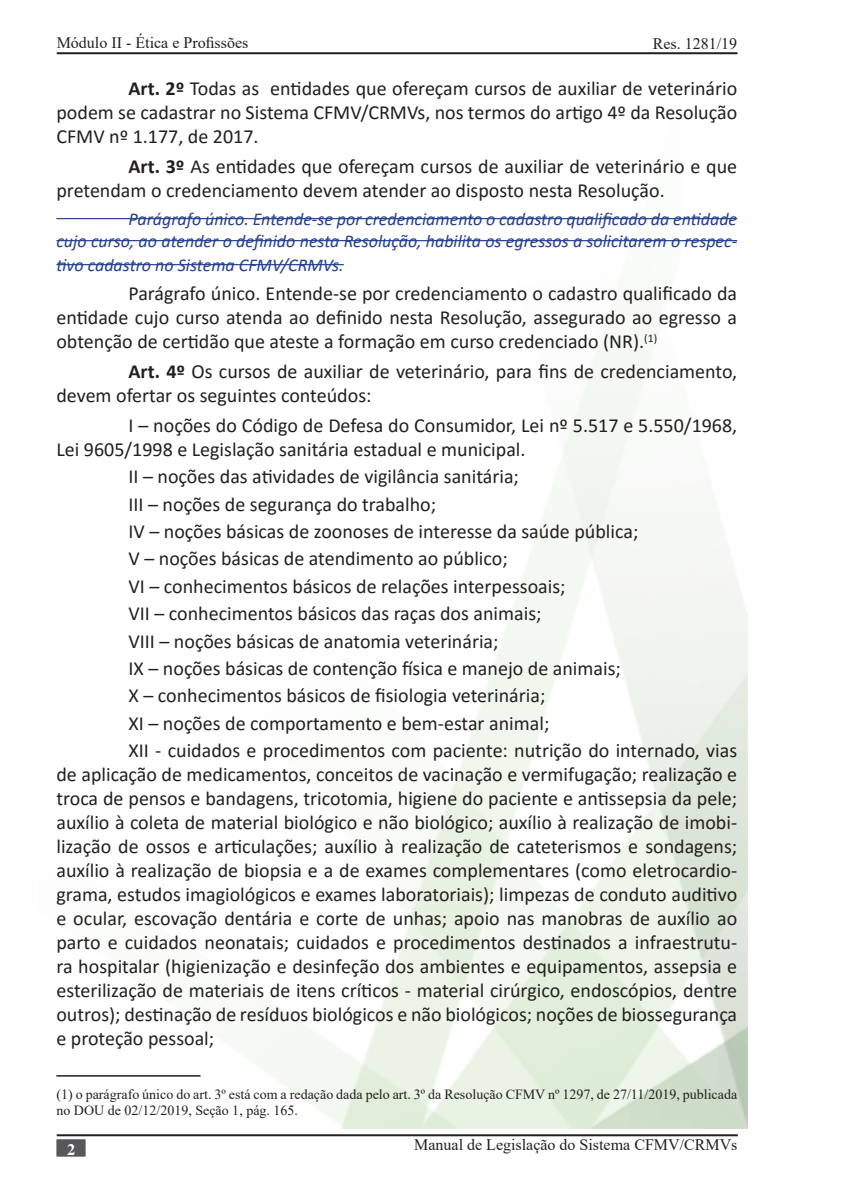
<style>
.page{position:relative;width:851px;height:1191px;background:#fff}
.page>*{position:absolute;margin:0;border:0;box-sizing:border-box;transform-origin:0 0}
.t1{font:20px/24px "Calibri";color:#231f20;text-align:justify}
.t2{font:italic 18px/22px "Calibri";color:#253f8e;text-align:right}
.t3{font:16px "Times New Roman";color:#231f20}
.t4{font:700 16px "Times";color:#fff}
.t5{font:14px/16.8px "Times New Roman";color:#231f20}
.s1{font-weight:700}
</style>
<div class="page">
<hr style="left:57px;top:1134px;width:680px;height:2px;background:#231f20">
<hr style="left:57px;top:52px;width:680px;height:2px;background:#231f20">
<div style="left:57px;top:1139px;width:28px;height:17px;background:#57585a;border:2px solid #57585a"></div>
<hr style="left:56px;top:218px;width:681px;height:1px;background:#253f8e">
<hr style="left:56px;top:240px;width:681px;height:1px;background:#253f8e">
<hr style="left:56px;top:264px;width:288px;height:1px;background:#253f8e">
<hr style="left:56px;top:1075px;width:144px;height:1px;background:#231f20">
<p class="t3" style="left:57px;top:31px;width:193px">Módulo II - Ética e Profissões</p>
<p class="t3" style="left:652px;top:33px;width:86px">Res. 1281/19</p>
<p class="t1" style="left:56px;top:76px;width:682px;text-indent:72px"><span class="s1">Art. 2º</span> Todas as entidades que ofereçam cursos de auxiliar de veterinário podem se cadastrar no Sistema CFMV/CRMVs, nos termos do artigo 4º da Resolução CFMV nº 1.177, de 2017.</p>
<p class="t1" style="left:56px;top:154px;width:682px;text-indent:72px"><span class="s1">Art. 3º</span> As entidades que ofereçam cursos de auxiliar de veterinário e que pretendam o credenciamento devem atender ao disposto nesta Resolução.</p>
<p class="t2" style="left:56px;top:207px;width:682px">Parágrafo único. Entende-se por credenciamento o cadastro qualificado da entidade<br>cujo curso, ao atender o definido nesta Resolução, habilita os egressos a solicitarem o respec-</p>
<p class="t2" style="left:56px;top:253px;width:289px">tivo cadastro no Sistema CFMV/CRMVs.</p>
<p class="t1" style="left:56px;top:281px;width:682px;text-indent:72px">Parágrafo único. Entende-se por credenciamento o cadastro qualificado da entidade cujo curso atenda ao definido nesta Resolução, assegurado ao egresso a obtenção de certidão que ateste a formação em curso credenciado (NR).<sup>(1)</sup></p>
<p class="t1" style="left:56px;top:359px;width:682px;text-indent:72px"><span class="s1">Art. 4º</span> Os cursos de auxiliar de veterinário, para fins de credenciamento, devem ofertar os seguintes conteúdos:</p>
<p class="t1" style="left:56px;top:412px;width:682px;text-indent:72px">I – noções do Código de Defesa do Consumidor, Lei nº 5.517 e 5.550/1968,<br>Lei 9605/1998 e Legislação sanitária estadual e municipal.</p>
<p class="t1" style="left:128px;top:464px;width:392px">II – noções das atividades de vigilância sanitária;</p>
<p class="t1" style="left:128px;top:491px;width:309px">III – noções de segurança do trabalho;</p>
<p class="t1" style="left:128px;top:519px;width:511px">IV – noções básicas de zoonoses de interesse da saúde pública;</p>
<p class="t1" style="left:128px;top:546px;width:381px">V – noções básicas de atendimento ao público;</p>
<p class="t1" style="left:128px;top:573px;width:438px">VI – conhecimentos básicos de relações interpessoais;</p>
<p class="t1" style="left:128px;top:601px;width:414px">VII – conhecimentos básicos das raças dos animais;</p>
<p class="t1" style="left:128px;top:628px;width:371px">VIII – noções básicas de anatomia veterinária;</p>
<p class="t1" style="left:128px;top:656px;width:494px">IX – noções básicas de contenção física e manejo de animais;</p>
<p class="t1" style="left:128px;top:683px;width:418px">X – conhecimentos básicos de fisiologia veterinária;</p>
<p class="t1" style="left:128px;top:710px;width:422px">XI – noções de comportamento e bem-estar animal;</p>
<p class="t1" style="left:56px;top:738px;width:682px;text-indent:72px">XII - cuidados e procedimentos com paciente: nutrição do internado, vias de aplicação de medicamentos, conceitos de vacinação e vermifugação; realização e troca de pensos e bandagens, tricotomia, higiene do paciente e antissepsia da pele; auxílio à coleta de material biológico e não biológico; auxílio à realização de imobi&shy;lização de ossos e articulações; auxílio à realização de cateterismos e sondagens; auxílio à realização de biopsia e a de exames complementares (como eletrocardio&shy;grama, estudos imagiológicos e exames laboratoriais); limpezas de conduto auditivo e ocular, escovação dentária e corte de unhas; apoio nas manobras de auxílio ao parto e cuidados neonatais; cuidados e procedimentos destinados a infraestrutu&shy;ra hospitalar (higienização e desinfeção dos ambientes e equipamentos, assepsia e esterilização de materiais de itens críticos - material cirúrgico, endoscópios, dentre outros); destinação de resíduos biológicos e não biológicos; noções de biossegurança e proteção pessoal;</p>
<p class="t5" style="left:56px;top:1085px;width:682px">(1) o parágrafo único do art. 3º está com a redação dada pelo art. 3º da Resolução CFMV nº 1297, de 27/11/2019, publicada no DOU de 02/12/2019, Seção 1, pág. 165.</p>
<p class="t4" style="left:67px;top:1139px;width:9px">2</p>
<p class="t3" style="left:414px;top:1133px;width:325px">Manual de Legislação do Sistema CFMV/CRMVs</p>
</div>
